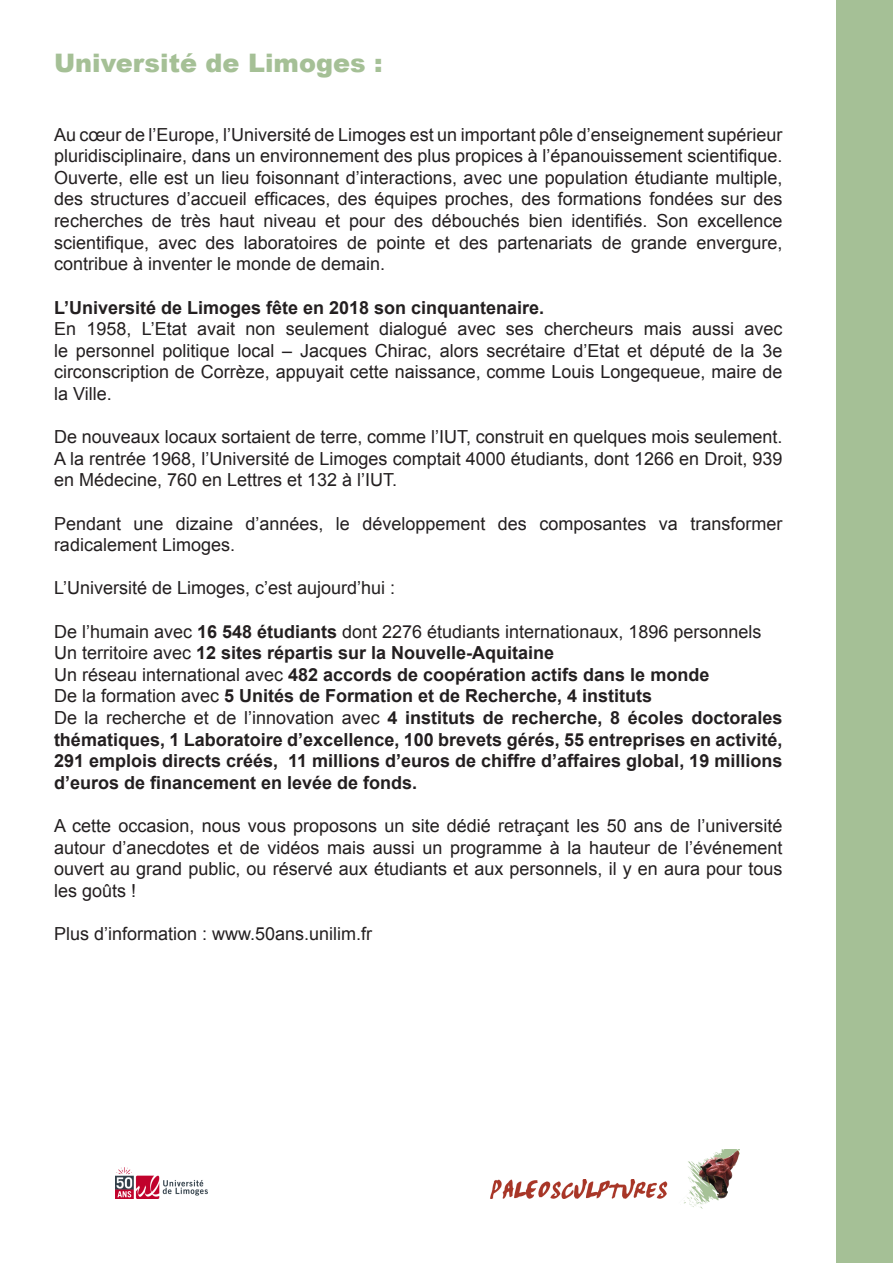
<style>
.page{position:relative;width:893px;height:1263px;background:#fff}
.page>*{position:absolute;margin:0;border:0;box-sizing:border-box;transform-origin:0 0}
.t1{font:900 25.5px "Arial";color:#a5c096}
.t2{font:18px/21.6px "Arial";color:#231f20;text-align:justify}
.t3{font:700 18px/21.6px "Arial";color:#231f20;text-align:justify}
.s1{font-weight:700}
.s2{font-weight:400}
</style>
<div class="page">
<img style="left:115px;top:1149px;width:625px;height:60px">
<div style="left:836px;top:0;width:57px;height:1263px;background:#a5c096"></div>
<p class="t1" style="left:54px;top:45px;width:330px">Université de Limoges :</p>
<p class="t2" style="left:54px;top:124px;width:730px">Au cœur de l’Europe, l’Université de Limoges est un important pôle d’enseignement supérieur pluridisciplinaire, dans un environnement des plus propices à l’épanouissement scientifique.<br>Ouverte, elle est un lieu foisonnant d’interactions, avec une population étudiante multiple, des structures d’accueil efficaces, des équipes proches, des formations fondées sur des recherches de très haut niveau et pour des débouchés bien identifiés. Son excellence scientifique, avec des laboratoires de pointe et des partenariats de grande envergure, contribue à inventer le monde de demain.</p>
<p class="t3" style="left:54px;top:297px;width:492px">L’Université de Limoges fête en 2018 son cinquantenaire.</p>
<p class="t2" style="left:54px;top:318px;width:730px">En 1958, L’Etat avait non seulement dialogué avec ses chercheurs mais aussi avec le personnel politique local – Jacques Chirac, alors secrétaire d’Etat et député de la 3e circonscription de Corrèze, appuyait cette naissance, comme Louis Longequeue, maire de la Ville.</p>
<p class="t2" style="left:54px;top:426px;width:730px">De nouveaux locaux sortaient de terre, comme l’IUT, construit en quelques mois seulement.<br>A la rentrée 1968, l’Université de Limoges comptait 4000 étudiants, dont 1266 en Droit, 939 en Médecine, 760 en Lettres et 132 à l’IUT.</p>
<p class="t2" style="left:54px;top:513px;width:730px">Pendant une dizaine d’années, le développement des composantes va transformer radicalement Limoges.</p>
<p class="t2" style="left:54px;top:577px;width:343px">L’Université de Limoges, c’est aujourd’hui :</p>
<p class="t2" style="left:54px;top:621px;width:709px">De l’humain avec <span class="s1">16 548 étudiants</span> dont 2276 étudiants internationaux, 1896 personnels</p>
<p class="t3" style="left:54px;top:642px;width:502px"><span class="s2">Un territoire avec</span> 12 sites répartis sur la Nouvelle-Aquitaine</p>
<p class="t3" style="left:54px;top:664px;width:657px"><span class="s2">Un réseau international avec</span> 482 accords de coopération actifs dans le monde</p>
<p class="t3" style="left:54px;top:686px;width:600px"><span class="s2">De la formation avec</span> 5 Unités de Formation et de Recherche, 4 instituts</p>
<p class="t3" style="left:54px;top:707px;width:730px"><span class="s2">De la recherche et de l’innovation avec</span> 4 instituts de recherche, 8 écoles doctorales thématiques, 1 Laboratoire d’excellence, 100 brevets gérés, 55 entreprises en activité, 291 emplois directs créés, 11 millions d’euros de chiffre d’affaires global, 19 millions d’euros de financement en levée de fonds.</p>
<p class="t2" style="left:54px;top:815px;width:730px">A cette occasion, nous vous proposons un site dédié retraçant les 50 ans de l’université autour d’anecdotes et de vidéos mais aussi un programme à la hauteur de l’événement ouvert au grand public, ou réservé aux étudiants et aux personnels, il y en aura pour tous les goûts !</p>
<p class="t2" style="left:54px;top:923px;width:320px">Plus d’information : www.50ans.unilim.fr</p>
</div>
